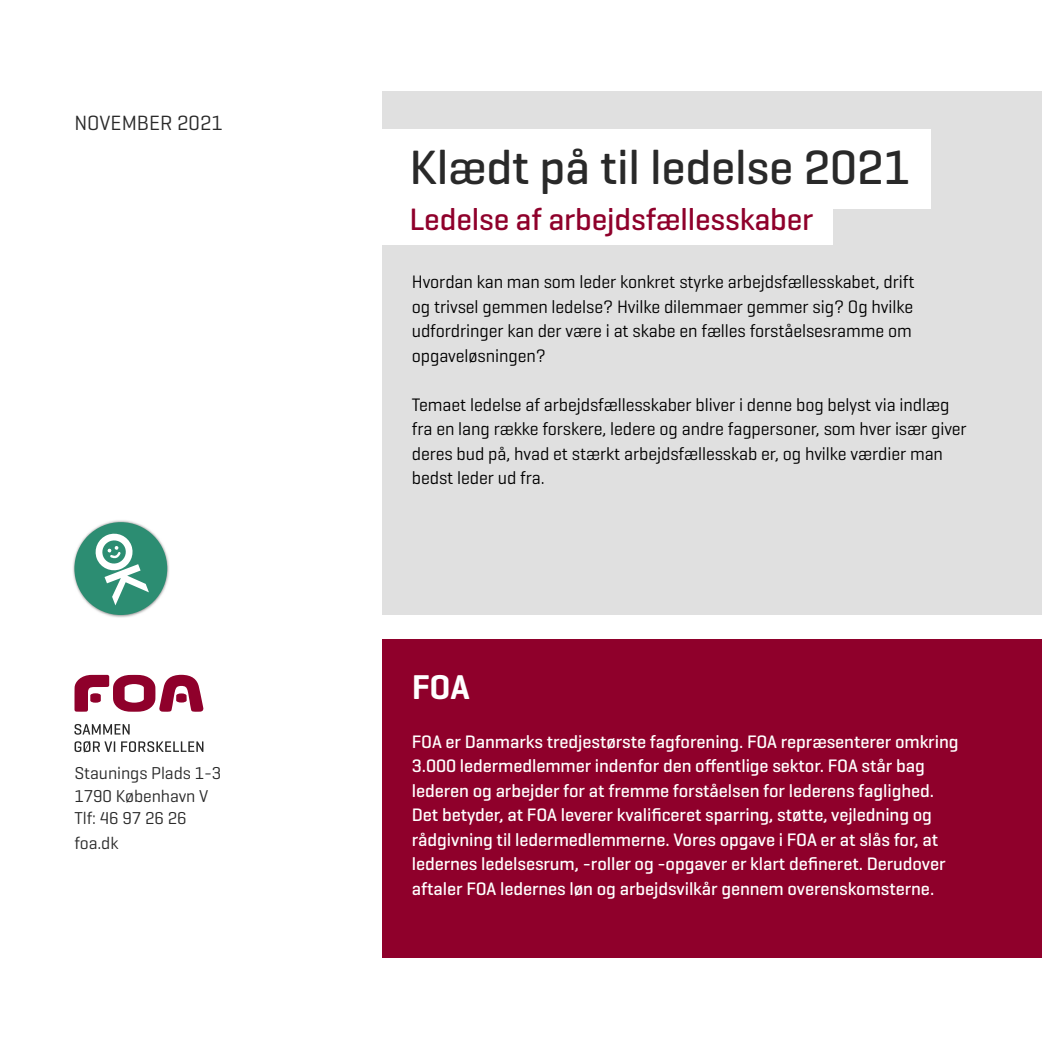
<style>
.page{position:relative;width:1042px;height:1042px;background:#fff}
.page>*{position:absolute;margin:0;border:0;box-sizing:border-box;transform-origin:0 0}
.t1{font:500 49px "Geogrotesque";letter-spacing:-.005em;color:#292929}
.t2{font:600 35px "Geogrotesque";color:#fff}
.t3{font:500 31.5px "Geogrotesque";letter-spacing:-.005em;color:#8f002b}
.t4{font:21px "Geogrotesque";color:#292929}
.t5{font:500 18.38px/24.5px "Geogrotesque";letter-spacing:-.005em;color:#fff}
.t6{font:18.38px/24.5px "Geogrotesque";letter-spacing:-.005em;color:#000}
.t7{font:17.5px/22.8px "Geogrotesque";letter-spacing:-.005em;color:#292929}
</style>
<div class="page">
<div style="left:382px;top:639px;width:660px;height:319px;background:#8f002b"></div>
<div style="left:382px;top:92px;width:660px;height:523px;background:#e0e0e0"></div>
<div style="left:379px;top:129px;width:552px;height:79px;background:#fff"></div>
<div style="left:379px;top:208px;width:454px;height:37px;background:#fff"></div>
<svg style="left:74px;top:675px;width:130px;height:37px"></svg>
<svg style="left:75px;top:741px;width:128px;height:11px"></svg>
<svg style="left:74px;top:724px;width:56px;height:11px"></svg>
<img style="left:73px;top:520px;width:96px;height:98px">
<div style="left:74px;top:522px;width:93px;height:93px;background:#2c8d72;border-radius:50%"></div>
<svg style="left:93px;top:531px;width:56px;height:74px"></svg>
<p class="t4" style="left:74px;top:109px;width:150px">NOVEMBER 2021</p>
<p class="t7" style="left:74px;top:761px;width:149px">Staunings Plads 1-3<br>1790 København V<br>Tlf: 46 97 26 26</p>
<p class="t7" style="left:74px;top:831px;width:45px">foa.dk</p>
<h1 class="t1" style="left:409px;top:137px;width:502px">Klædt på til ledelse 2021</h1>
<h3 class="t3" style="left:409px;top:199px;width:406px">Ledelse af arbejdsfællesskaber</h3>
<p class="t6" style="left:412px;top:269px;width:504px">Hvordan kan man som leder konkret styrke arbejdsfællesskabet, drift og trivsel gemmen ledelse? Hvilke dilemmaer gemmer sig? Og hvilke udfordringer kan der være i at skabe en fælles forståelsesramme om opgaveløsningen?</p>
<p class="t6" style="left:412px;top:391px;width:556px">Temaet ledelse af arbejdsfællesskaber bliver i denne bog belyst via indlæg fra en lang række forskere, ledere og andre fagpersoner, som hver især giver deres bud på, hvad et stærkt arbejdsfællesskab er, og hvilke værdier man bedst leder ud fra.</p>
<h2 class="t2" style="left:412px;top:665px;width:59px">FOA</h2>
<p class="t5" style="left:412px;top:728px;width:548px">FOA er Danmarks tredjestørste fagforening. FOA repræsenterer omkring 3.000 ledermedlemmer indenfor den offentlige sektor. FOA står bag lederen og arbejder for at fremme forståelsen for lederens faglighed.<br>Det betyder, at FOA leverer kvalificeret sparring, støtte, vejledning og rådgivning til ledermedlemmerne. Vores opgave i FOA er at slås for, at ledernes ledelsesrum, -roller og -opgaver er klart defineret. Derudover aftaler FOA ledernes løn og arbejdsvilkår gennem overenskomsterne.</p>
</div>
